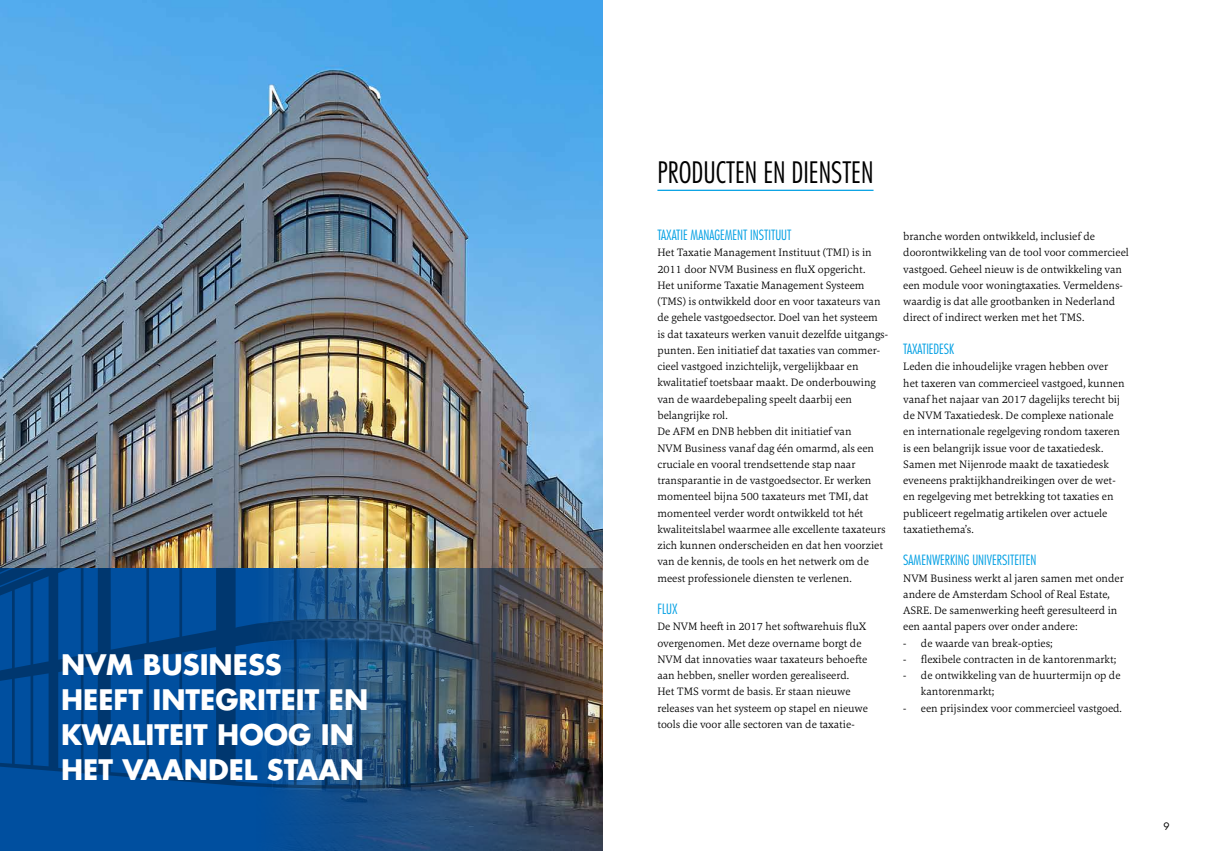
<style>
.page{position:relative;width:1205px;height:851px;background:#fff}
.page>*{position:absolute;margin:0;border:0;box-sizing:border-box;transform-origin:0 0}
.t1{font:300 condensed 28.75px "Futura Std";color:#000}
.t2{font:700 27.5px/35px "Futura Std";color:#fff}
.t3{font:300 condensed 13.75px "Futura Std";color:#009fe3}
.t4{font:300 11.25px/16.2px "Carrara";color:#000}
.t5{font:10px "Futura Std";color:#000}
</style>
<div class="page">
<hr style="left:657px;top:190px;width:216px;height:1px;background:#009fe3">
<img style="left:0;top:0;width:602px;height:568px">
<svg style="left:0;top:788px;width:602px;height:62px;background:#144c87"></svg>
<img style="left:0;top:568px;width:602px;height:220px">
<h2 class="t2" style="left:61px;top:646px;width:309px">NVM BUSINESS<br>HEEFT INTEGRITEIT EN<br>KWALITEIT HOOG IN<br>HET VAANDEL STAAN</h2>
<h1 class="t1" style="left:657px;top:155px;width:218px">PRODUCTEN EN DIENSTEN</h1>
<p class="t3" style="left:657px;top:227px;width:135px">TAXATIE MANAGEMENT INSTITUUT</p>
<p class="t4" style="left:657px;top:244px;width:231px">Het Taxatie Management Instituut (TMI) is in 2011 door NVM Business en fluX opgericht.<br>Het uniforme Taxatie Management Systeem (TMS) is ontwikkeld door en voor taxateurs van de gehele vastgoedsector. Doel van het systeem is dat taxateurs werken vanuit dezelfde uitgangs&shy;punten. Een initiatief dat taxaties van commer&shy;cieel vastgoed inzichtelijk, vergelijkbaar en kwalitatief toetsbaar maakt. De onderbouwing van de waardebepaling speelt daarbij een belangrijke rol.<br>De AFM en DNB hebben dit initiatief van<br>NVM Business vanaf dag één omarmd, als een cruciale en vooral trendsettende stap naar transparantie in de vastgoedsector. Er werken momenteel bijna 500 taxateurs met TMI, dat momenteel verder wordt ontwikkeld tot hét kwaliteitslabel waarmee alle excellente taxateurs zich kunnen onderscheiden en dat hen voorziet van de kennis, de tools en het netwerk om de meest professionele diensten te verlenen.</p>
<p class="t3" style="left:657px;top:601px;width:22px">FLUX</p>
<p class="t4" style="left:657px;top:618px;width:212px">De NVM heeft in 2017 het softwarehuis fluX overgenomen. Met deze overname borgt de NVM dat innovaties waar taxateurs behoefte aan hebben, sneller worden gerealiseerd.<br>Het TMS vormt de basis. Er staan nieuwe releases van het systeem op stapel en nieuwe tools die voor alle sectoren van de taxatie-</p>
<p class="t4" style="left:903px;top:228px;width:227px">branche worden ontwikkeld, inclusief de doorontwikkeling van de tool voor commercieel vastgoed. Geheel nieuw is de ontwikkeling van een module voor woningtaxaties. Vermeldens&shy;waardig is dat alle grootbanken in Nederland direct of indirect werken met het TMS.</p>
<p class="t3" style="left:903px;top:341px;width:53px">TAXATIEDESK</p>
<p class="t4" style="left:903px;top:358px;width:223px">Leden die inhoudelijke vragen hebben over het taxeren van commercieel vastgoed, kunnen vanaf het najaar van 2017 dagelijks terecht bij de NVM Taxatiedesk. De complexe nationale en internationale regelgeving rondom taxeren is een belangrijk issue voor de taxatiedesk.<br>Samen met Nijenrode maakt de taxatiedesk eveneens praktijkhandreikingen over de wet&shy;en regelgeving met betrekking tot taxaties en publiceert regelmatig artikelen over actuele taxatiethema’s.</p>
<p class="t3" style="left:903px;top:552px;width:135px">SAMENWERKING UNIVERSITEITEN</p>
<p class="t4" style="left:903px;top:569px;width:222px">NVM Business werkt al jaren samen met onder andere de Amsterdam School of Real Estate, ASRE. De samenwerking heeft geresulteerd in een aantal papers over onder andere:</p>
<p class="t4" style="left:903px;top:634px;width:151px">- de waarde van break-opties;</p>
<p class="t4" style="left:903px;top:650px;width:214px">- flexibele contracten in de kantorenmarkt;</p>
<p class="t4" style="left:921px;top:667px;width:201px;text-indent:-18px">- de ontwikkeling van de huurtermijn op de kantorenmarkt;</p>
<p class="t4" style="left:903px;top:699px;width:220px">- een prijsindex voor commercieel vastgoed.</p>
<p class="t5" style="left:1163px;top:819px;width:8px">9</p>
</div>
